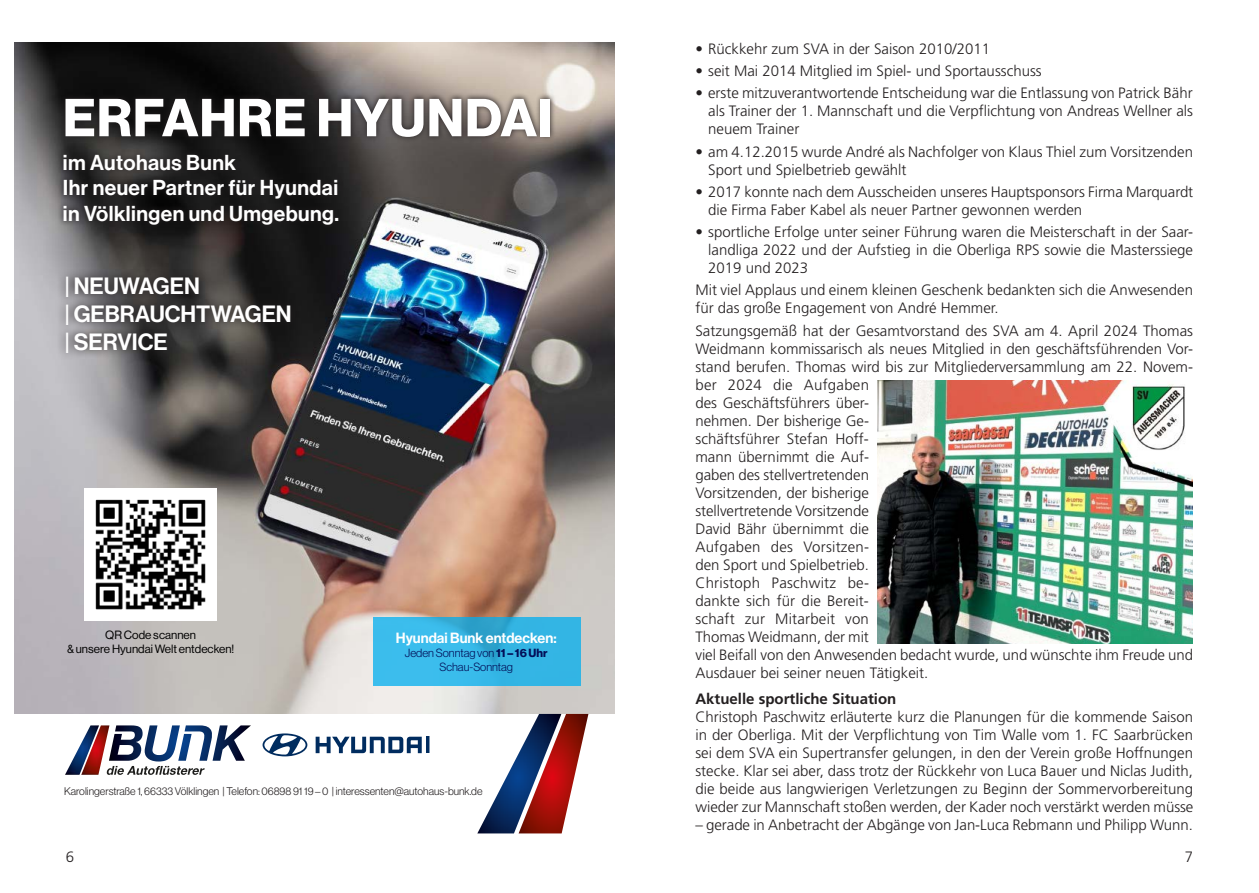
<style>
.page{position:relative;width:1259px;height:893px;background:#fff}
.page>*{position:absolute;margin:0;border:0;box-sizing:border-box;transform-origin:0 0}
.t1{font:52.2px "N Haas Grotesk DS Pro 75 Bd";letter-spacing:.02em;color:#fff}
.t2{font:23.1px/27.6px "N Haas Grotesk DS Pro 65 Md";color:#fff}
.t3{font:21.15px/25.3px "N Haas Grotesk DS Pro 65 Md";letter-spacing:.02em;color:#fff}
.t4{font:300 15px/18px "Frutiger LT Std";color:#231f20}
.t5{font:700 15px "Frutiger LT Std";color:#231f20}
.t6{font:14.55px "N Haas Grotesk DS Pro 65 Md";color:#fff}
.t7{font:11.7px/14.1px "N Haas Grotesk DS Pro 55 Rg";color:#000;text-align:center}
.t8{font:11.55px/14px "N Haas Grotesk DS Pro 45 Lt";color:#031059;text-align:center}
.t9{font:10.8px "N Haas Grotesk DS Pro 45 Lt";color:#231f20}
.s1{font-family:"N Haas Grotesk DS Pro 75 Bd"}
</style>
<div class="page">
<img style="left:15px;top:43px;width:600px;height:670px">
<div style="left:58px;top:93px;width:498px;height:137px;background:#231f20;opacity:.91"></div>
<svg style="left:373px;top:617px;width:208px;height:69px;background:#35b6e5"></svg>
<svg style="left:57px;top:269px;width:242px;height:92px;background:#474545"></svg>
<svg style="left:316px;top:737px;width:106px;height:16px"></svg>
<svg style="left:426px;top:737px;width:3px;height:16px"></svg>
<svg style="left:262px;top:733px;width:45px;height:23px"></svg>
<img style="left:109px;top:725px;width:142px;height:36px">
<img style="left:99px;top:725px;width:10px;height:47px">
<img style="left:65px;top:725px;width:34px;height:50px">
<svg style="left:106px;top:766px;width:99px;height:9px"></svg>
<img style="left:85px;top:488px;width:132px;height:132px">
<img style="left:561px;top:714px;width:27px;height:119px">
<img style="left:477px;top:714px;width:84px;height:119px">
<svg style="left:581px;top:819px;width:7px;height:14px"></svg>
<img style="left:877px;top:381px;width:315px;height:262px">
<h1 class="t1" style="left:63px;top:87px;width:491px">ERFAHRE HYUNDAI</h1>
<h3 class="t3" style="left:63px;top:150px;width:277px">im Autohaus Bunk<br>Ihr neuer Partner für Hyundai in Völklingen und Umgebung.</h3>
<h2 class="t2" style="left:65px;top:273px;width:228px">| NEUWAGEN<br>| GEBRAUCHTWAGEN | SERVICE</h2>
<p class="t7" style="left:67px;top:628px;width:169px">QR Code scannen<br>&amp; unsere Hyundai Welt entdecken!</p>
<p class="t6" style="left:396px;top:630px;width:162px">Hyundai Bunk entdecken:</p>
<p class="t8" style="left:405px;top:646px;width:144px">Jeden Sonntag von <span class="s1">11 – 16 Uhr<br></span>Schau-Sonntag</p>
<p class="t9" style="left:64px;top:785px;width:420px">Karolingerstraße 1, 66333 Völklingen | Telefon: 06898 91 19 – 0 | interessenten@autohaus-bunk.de</p>
<p class="t4" style="left:695px;top:40px;width:296px">• Rückkehr zum SVA in der Saison 2010/2011</p>
<p class="t4" style="left:695px;top:62px;width:348px">• seit Mai 2014 Mitglied im Spiel- und Sportausschuss</p>
<p class="t4" style="left:708px;top:84px;width:486px;text-align:justify;text-indent:-13px">• erste mitzuverantwortende Entscheidung war die Entlassung von Patrick Bähr als Trainer der 1. Mannschaft und die Verpflichtung von Andreas Wellner als neuem Trainer</p>
<p class="t4" style="left:708px;top:143px;width:486px;text-indent:-13px">• am 4.12.2015 wurde André als Nachfolger von Klaus Thiel zum Vorsitzenden<br>Sport und Spielbetrieb gewählt</p>
<p class="t4" style="left:708px;top:183px;width:486px;text-indent:-13px">• 2017 konnte nach dem Ausscheiden unseres Hauptsponsors Firma Marquardt die Firma Faber Kabel als neuer Partner gewonnen werden</p>
<p class="t4" style="left:708px;top:223px;width:486px;text-align:justify;text-indent:-13px">• sportliche Erfolge unter seiner Führung waren die Meisterschaft in der Saar&shy;landliga 2022 und der Aufstieg in die Oberliga RPS sowie die Masterssiege 2019 und 2023</p>
<p class="t4" style="left:695px;top:281px;width:499px">Mit viel Applaus und einem kleinen Geschenk bedankten sich die Anwesenden für das große Engagement von André Hemmer.</p>
<p class="t4" style="left:695px;top:322px;width:499px">Satzungsgemäß hat der Gesamtvorstand des SVA am 4. April 2024 Thomas Weidmann kommissarisch als neues Mitglied in den geschäftsführenden Vor&shy;stand berufen. Thomas wird bis zur Mitgliederversammlung am 22. Novem&shy;ber 2024 die Aufgaben<br>des Geschäftsführers über-<br>nehmen. Der bisherige Ge-<br>schäftsführer Stefan Hoff-<br>mann übernimmt die Auf-<br>gaben des stellvertretenden<br>Vorsitzenden, der bisherige<br>stellvertretende Vorsitzende<br>David Bähr übernimmt die<br>Aufgaben des Vorsitzen-<br>den Sport und Spielbetrieb.<br>Christoph Paschwitz be-<br>dankte sich für die Bereit-<br>schaft zur Mitarbeit von<br>Thomas Weidmann, der mit<br>viel Beifall von den Anwesenden bedacht wurde, und wünschte ihm Freude und Ausdauer bei seiner neuen Tätigkeit.</p>
<p class="t5" style="left:695px;top:690px;width:202px">Aktuelle sportliche Situation</p>
<p class="t4" style="left:695px;top:708px;width:499px;text-align:justify">Christoph Paschwitz erläuterte kurz die Planungen für die kommende Saison in der Oberliga. Mit der Verpflichtung von Tim Walle vom 1. FC Saarbrücken sei dem SVA ein Supertransfer gelungen, in den der Verein große Hoffnungen stecke. Klar sei aber, dass trotz der Rückkehr von Luca Bauer und Niclas Judith, die beide aus langwierigen Verletzungen zu Beginn der Sommervorbereitung wieder zur Mannschaft stoßen werden, der Kader noch verstärkt werden müsse</p>
<p class="t4" style="left:695px;top:816px;width:499px">– gerade in Anbetracht der Abgänge von Jan-Luca Rebmann und Philipp Wunn.</p>
<p class="t4" style="left:66px;top:848px;width:10px">6</p>
<p class="t4" style="left:1184px;top:848px;width:10px">7</p>
</div>
